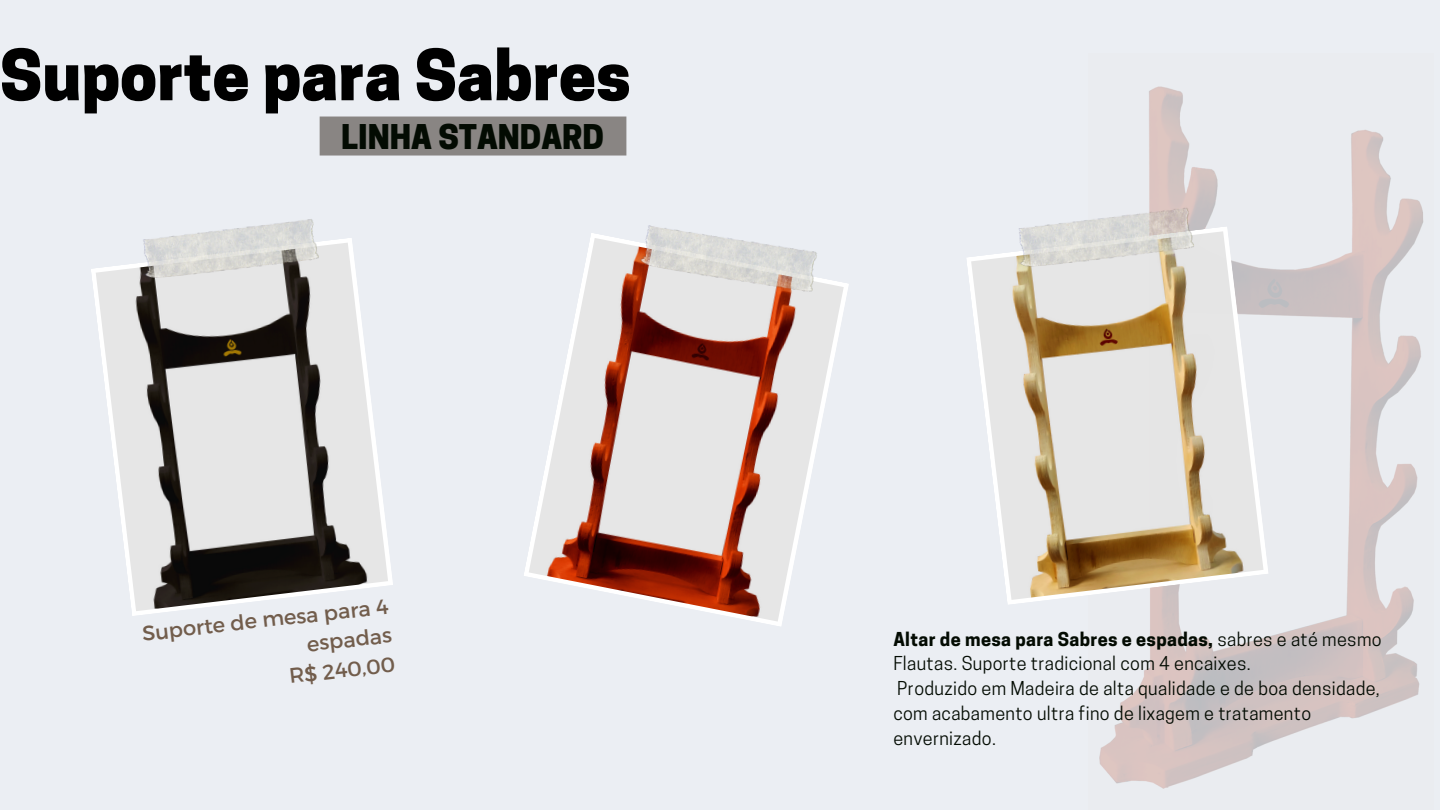
<style>
.page{position:relative;width:1440px;height:810px;background:#ebeef3}
.page>*{position:absolute;margin:0;border:0;box-sizing:border-box;transform-origin:0 0}
.t1{font:800 66px "Cooper Hewitt";color:#000}
.t2{font:800 32px "Cooper Hewitt";color:#030b02}
.t3{font:21px/28.9px "Montserrat";color:#725d4c;text-align:right}
.t4{font:18px/24.8px "Cooper Hewitt";letter-spacing:.02em;color:#030b02}
.s1{font-weight:700}
</style>
<div class="page">
<svg style="left:91px;top:238px;width:302px;height:378px;fill:#e6e6e6"></svg>
<img style="left:139px;top:219px;width:181px;height:60px">
<svg style="left:524px;top:233px;width:325px;height:393px;fill:#e6e6e6"></svg>
<img style="left:638px;top:225px;width:182px;height:73px">
<img style="left:1099px;top:86px;width:325px;height:703px">
<svg style="left:967px;top:226px;width:302px;height:379px;fill:#e6e6e6"></svg>
<img style="left:1015px;top:205px;width:180px;height:63px">
<div style="left:320px;top:117px;width:306px;height:39px;background:#898583"></div>
<h1 class="t1" style="left:0;top:51px;width:632px">Suporte para Sabres</h1>
<h2 class="t2" style="left:341px;top:125px;width:264px">LINHA STANDARD</h2>
<p class="t3" style="left:141px;top:617px;width:250px;rotate:-6deg">Suporte de mesa para 4 espadas<br>R$ 240,00</p>
<p class="t4" style="left:893px;top:629px;width:490px"><span class="s1">Altar de mesa para Sabres e espadas,</span> sabres e até mesmo Flautas. Suporte tradicional com 4 encaixes.<br>Produzido em Madeira de alta qualidade e de boa densidade, com acabamento ultra fino de lixagem e tratamento envernizado.</p>
</div>
